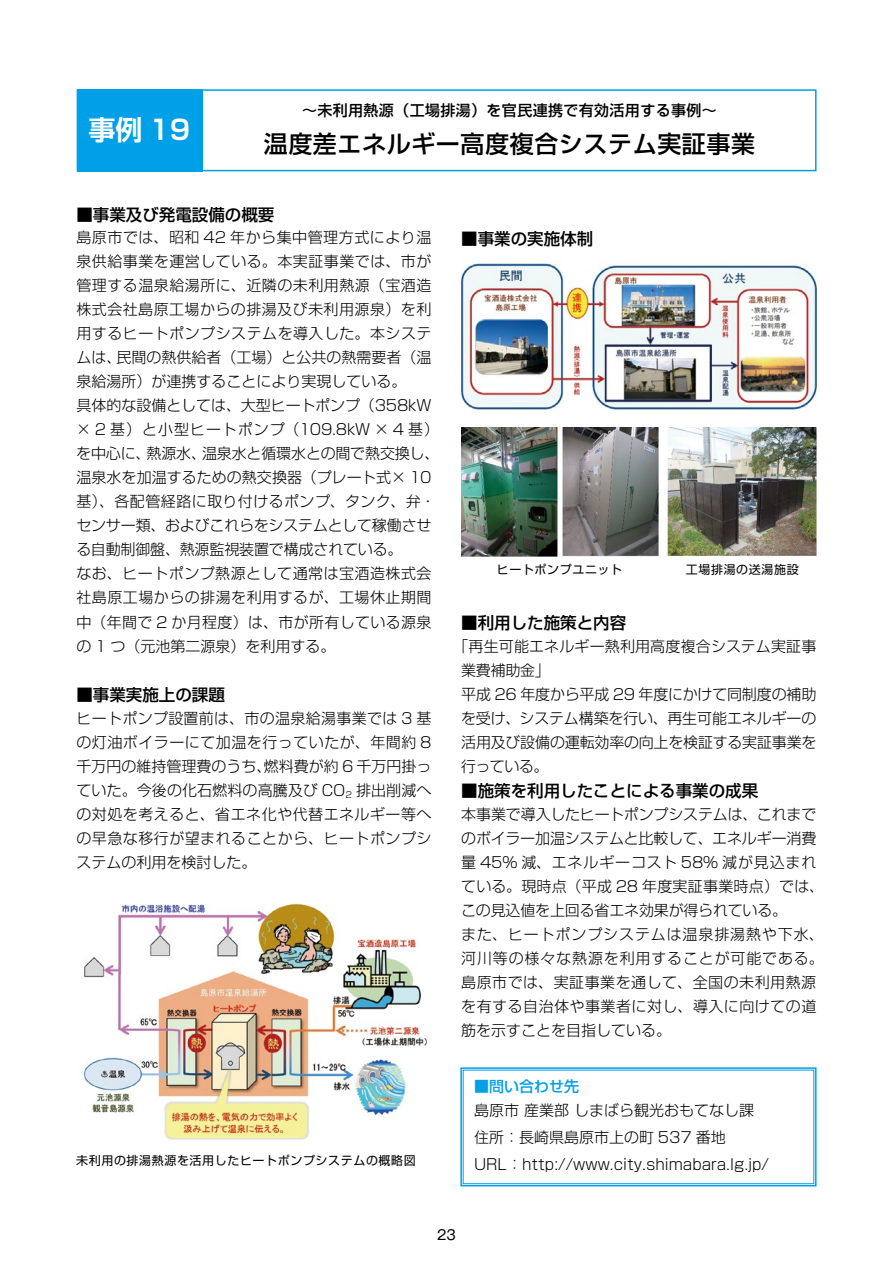
<style>
.page{position:relative;width:893px;height:1263px;background:#fff}
.page>*{position:absolute;margin:0;border:0;box-sizing:border-box;transform-origin:0 0}
.t1{font:700 27px "Shin Go Pro De";color:#fff}
.t2{font:500 24px "Shin Go Pro";letter-spacing:.025em;color:#000}
.t3{font:500 16.5px "Shin Go Pro";color:#000}
.t4{font:300 15px/24px "Shin Go Pro";letter-spacing:.02em;color:#000}
.t5{font:300 15px/24px "Shin Go Pro";color:#000}
.t6{font:300 15px/24px "Shin Go Pro";letter-spacing:.025em;color:#000}
.t7{font:500 15px "Shin Go Pro";letter-spacing:.025em;color:#000}
.t8{font:500 15px "Shin Go Pro";color:#00a0e9}
.t9{font:13.5px "Gothic MB101 Pro";color:#000}
.t10{font:12px "Shin Go Pro";letter-spacing:.05em;color:#000}
</style>
<div class="page">
<div style="left:77px;top:89px;width:739px;height:82px;border:2px solid #00a0e9"></div>
<div style="left:77px;top:89px;width:125px;height:82px;background:#00a0e9"></div>
<svg style="left:460px;top:1067px;width:357px;height:120px"></svg>
<div style="left:463px;top:1070px;width:351px;height:114px;border:1px solid #00a0e9"></div>
<img style="left:83px;top:903px;width:344px;height:237px">
<img style="left:461px;top:263px;width:355px;height:147px">
<img style="left:461px;top:427px;width:355px;height:130px">
<h1 class="t1" style="left:89px;top:107px;width:103px">事例 19</h1>
<p class="t7" style="left:302px;top:98px;width:416px">～未利用熱源（工場排湯）を官民連携で有効活用する事例～</p>
<h2 class="t2" style="left:264px;top:124px;width:493px">温度差エネルギー高度複合システム実証事業</h2>
<p class="t3" style="left:76px;top:201px;width:200px">■事業及び発電設備の概要</p>
<p class="t4" style="left:76px;top:224px;width:365px">島原市では、昭和 42 年から集中管理方式により温泉供給事業を運営している。本実証事業では、市が管理する温泉給湯所に、近隣の未利用熱源（宝酒造株式会社島原工場からの排湯及び未利用源泉）を利用するヒートポンプシステムを導入した。本システムは、民間の熱供給者（工場）と公共の熱需要者（温泉給湯所）が連携することにより実現している。<br>具体的な設備としては、大型ヒートポンプ（358kW × 2 基）と小型ヒートポンプ（109.8kW × 4 基）を中心に、熱源水、温泉水と循環水との間で熱交換し、温泉水を加温するための熱交換器（プレート式× 10基）、各配管経路に取り付けるポンプ、タンク、弁・センサー類、およびこれらをシステムとして稼働させる自動制御盤、熱源監視装置で構成されている。<br>なお、ヒートポンプ熱源として通常は宝酒造株式会社島原工場からの排湯を利用するが、工場休止期間中（年間で 2 か月程度）は、市が所有している源泉の 1 つ（元池第二源泉）を利用する。</p>
<p class="t3" style="left:76px;top:681px;width:150px">■事業実施上の課題</p>
<p class="t5" style="left:76px;top:704px;width:357px;text-align:justify">ヒートポンプ設置前は、市の温泉給湯事業では 3 基の灯油ボイラーにて加温を行っていたが、年間約 8千万円の維持管理費のうち、燃料費が約 6 千万円掛っていた。今後の化石燃料の高騰及び CO<sub>2</sub> 排出削減への対処を考えると、省エネ化や代替エネルギー等への早急な移行が望まれることから、ヒートポンプシステムの利用を検討した。</p>
<p class="t3" style="left:461px;top:225px;width:133px">■事業の実施体制</p>
<p class="t10" style="left:497px;top:559px;width:127px">ヒートポンプユニット</p>
<p class="t10" style="left:686px;top:559px;width:114px">工場排湯の送湯施設</p>
<p class="t3" style="left:461px;top:609px;width:166px">■利用した施策と内容</p>
<p class="t5" style="left:461px;top:632px;width:357px;text-indent:-8px">「再生可能エネルギー熱利用高度複合システム実証事業費補助金」<br>平成 26 年度から平成 29 年度にかけて同制度の補助を受け、システム構築を行い、再生可能エネルギーの活用及び設備の運転効率の向上を検証する実証事業を行っている。</p>
<p class="t3" style="left:461px;top:777px;width:298px">■施策を利用したことによる事業の成果</p>
<p class="t6" style="left:461px;top:800px;width:365px">本事業で導入したヒートポンプシステムは、これまでのボイラー加温システムと比較して、エネルギー消費量 45% 減、エネルギーコスト 58% 減が見込まれている。現時点（平成 28 年度実証事業時点）では、この見込値を上回る省エネ効果が得られている。<br>また、ヒートポンプシステムは温泉排湯熱や下水、河川等の様々な熱源を利用することが可能である。島原市では、実証事業を通して、全国の未利用熱源を有する自治体や事業者に対し、導入に向けての道筋を示すことを目指している。</p>
<p class="t8" style="left:474px;top:1074px;width:106px">■問い合わせ先</p>
<p class="t5" style="left:474px;top:1095px;width:281px;line-height:27px">島原市産業部しまばら観光おもてなし課住所：長崎県島原市上の町 537 番地</p>
<p class="t10" style="left:76px;top:1150px;width:341px">未利用の排湯熱源を活用したヒートポンプシステムの概略図</p>
<p class="t5" style="left:474px;top:1150px;width:297px">URL：http://www.city.shimabara.lg.jp/</p>
<p class="t9" style="left:437px;top:1224px;width:20px">23</p>
</div>
